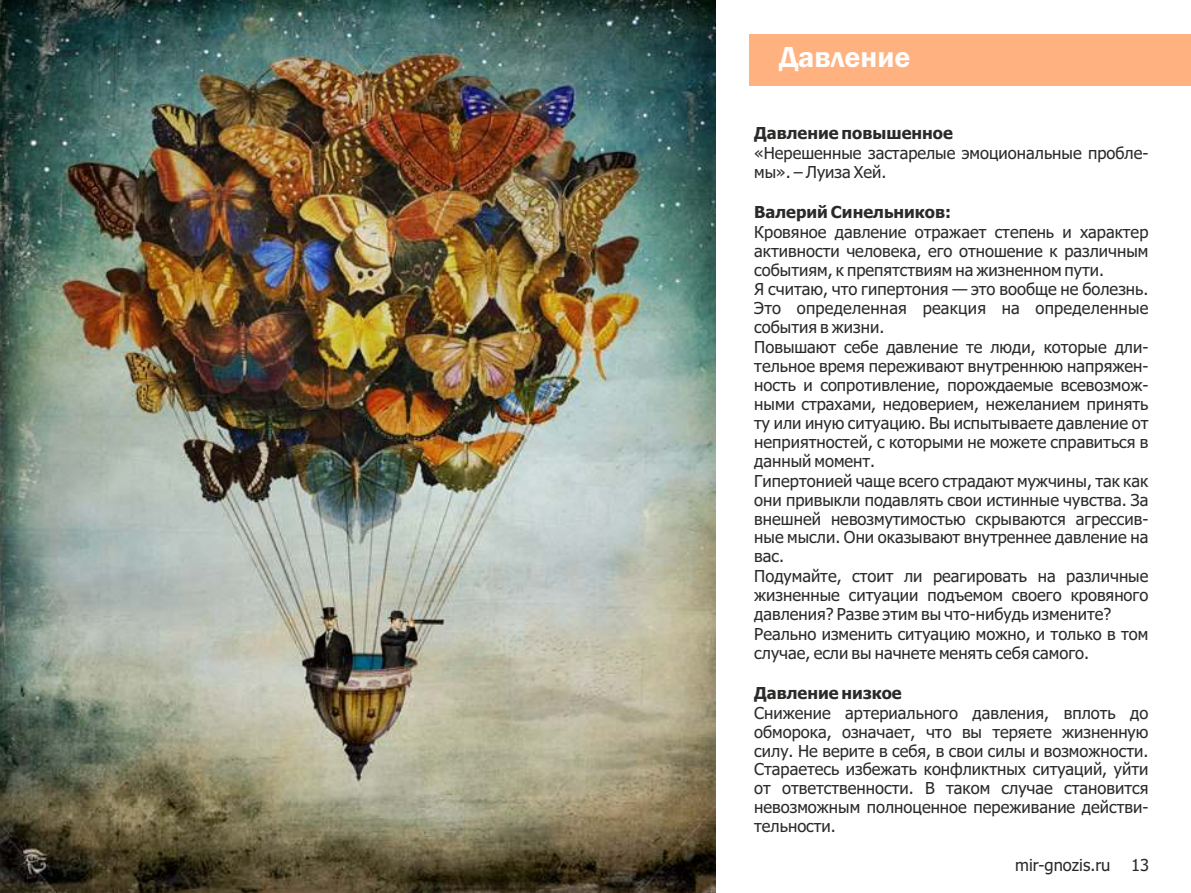
<style>
.page{position:relative;width:1191px;height:893px;background:#fff}
.page>*{position:absolute;margin:0;border:0;box-sizing:border-box;transform-origin:0 0}
.t1{font:600 30px "Franklin Gothic";color:#fefefe}
.t2{font:16.5px/18.9px "Tahoma";color:#2b2a29}
.t3{font:700 16.5px "Tahoma";color:#2b2a29}
</style>
<div class="page">
<img style="left:0;top:0;width:715px;height:893px">
<div style="left:749px;top:34px;width:442px;height:51px;background:#ffb280"></div>
<h1 class="t1" style="left:779px;top:46px;width:132px">Давление</h1>
<p class="t3" style="left:754px;top:126px;width:200px">Давление повышенное</p>
<p class="t2" style="left:754px;top:145px;width:396px">«Нерешенные застарелые эмоциональные пробле&shy;мы». – Луиза Хей.</p>
<p class="t3" style="left:754px;top:205px;width:198px">Валерий Синельников:</p>
<p class="t2" style="left:754px;top:224px;width:396px">Кровяное давление отражает степень и характер активности человека, его отношение к различным событиям, к препятствиям на жизненном пути.<br>Я считаю, что гипертония — это вообще не болезнь.<br>Это определенная реакция на определенные события в жизни.</p>
<p class="t2" style="left:754px;top:339px;width:396px;text-align:justify">Повышают себе давление те люди, которые дли&shy;тельное время переживают внутреннюю напряжен&shy;ность и сопротивление, порождаемые всевозмож&shy;ными страхами, недоверием, нежеланием принять ту или иную ситуацию. Вы испытываете давление от неприятностей, с которыми не можете справиться в данный момент.</p>
<p class="t2" style="left:754px;top:472px;width:396px">Гипертонией чаще всего страдают мужчины, так как они привыкли подавлять свои истинные чувства. За внешней невозмутимостью скрываются агрессив&shy;ные мысли. Они оказывают внутреннее давление на вас.<br>Подумайте, стоит ли реагировать на различные жизненные ситуации подъемом своего кровяного давления? Разве этим вы что-нибудь измените?<br>Реально изменить ситуацию можно, и только в том случае, если вы начнете менять себя самого.</p>
<p class="t3" style="left:754px;top:686px;width:149px">Давление низкое</p>
<p class="t2" style="left:754px;top:705px;width:396px;text-align:justify">Снижение артериального давления, вплоть до обморока, означает, что вы теряете жизненную силу. Не верите в себя, в свои силы и возможности.<br>Стараетесь избежать конфликтных ситуаций, уйти от ответственности. В таком случае становится невозможным полноценное переживание действи&shy;тельности.</p>
<p class="t2" style="left:1015px;top:857px;width:97px">mir-gnozis.ru</p>
<p class="t2" style="left:1131px;top:857px;width:20px">13</p>
</div>
